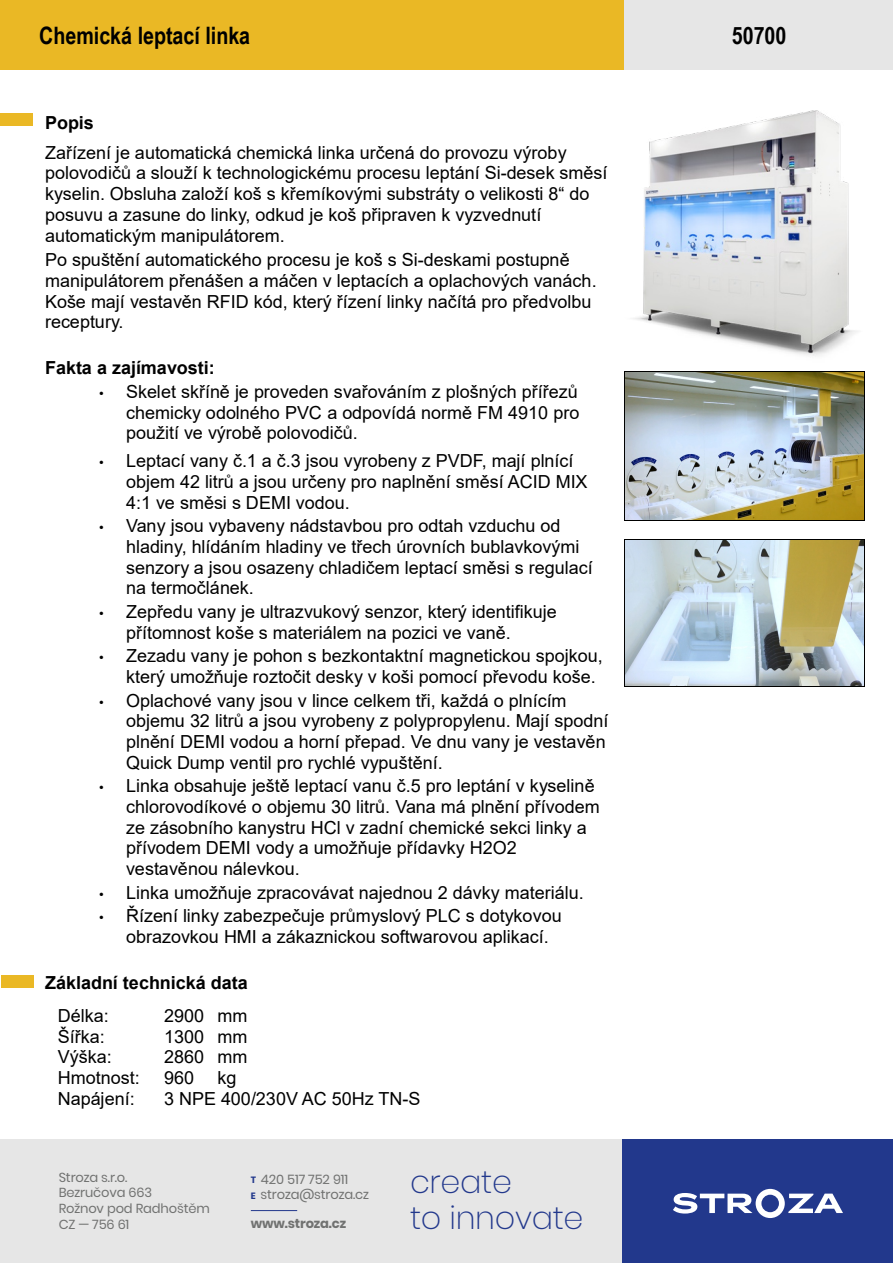
<style>
.page{position:relative;width:893px;height:1263px;background:#fff}
.page>*{position:absolute;margin:0;border:0;box-sizing:border-box;transform-origin:0 0}
.t1{font:200 31.8px/36px "Poppins";letter-spacing:-.01em;color:#22388c}
.t2{font:700 24px "Arial Narrow";color:#000}
.t3{font:18px/20.7px "Arial";color:#000}
.t4{font:700 18px "Arial";color:#000}
.t5{font:13.05px/15.6px "Poppins";letter-spacing:-.01em;color:#717271}
.t6{font:700 13.05px "Poppins";letter-spacing:-.01em;color:#717271}
.s1{font-family:"Arial Unicode MS";font-size:13.5px}
.s2{font-weight:700;font-size:9.15px;color:#22388c}
</style>
<div class="page">
<div style="left:0;top:1140px;width:623px;height:123px;background:#e6e6e6"></div>
<div style="left:623px;top:1140px;width:270px;height:123px;background:#22388c"></div>
<svg style="left:673px;top:1189px;width:170px;height:29px"></svg>
<hr style="left:251px;top:1210px;width:46px;height:1px;background:#22388c">
<div style="left:1px;top:113px;width:32px;height:13px;background:#eab825"></div>
<div style="left:1px;top:975px;width:32px;height:13px;background:#eab825"></div>
<div style="left:1px;top:0;width:624px;height:70px;background:#eab825"></div>
<hr style="left:1px;top:70px;width:624px;height:1px;background:#eab825">
<div style="left:625px;top:0;width:268px;height:70px;background:#e6e6e6"></div>
<hr style="left:625px;top:70px;width:268px;height:1px;background:#e6e6e6">
<img style="left:633px;top:111px;width:225px;height:246px">
<img style="left:625px;top:372px;width:239px;height:148px">
<hr style="left:624px;top:371px;width:1px;height:150px;background:#000">
<hr style="left:864px;top:371px;width:1px;height:150px;background:#000">
<hr style="left:624px;top:371px;width:241px;height:1px;background:#000">
<hr style="left:624px;top:520px;width:241px;height:1px;background:#000">
<img style="left:625px;top:540px;width:239px;height:146px">
<hr style="left:624px;top:539px;width:1px;height:148px;background:#000">
<hr style="left:864px;top:539px;width:1px;height:148px;background:#000">
<hr style="left:624px;top:539px;width:241px;height:1px;background:#000">
<hr style="left:624px;top:686px;width:241px;height:1px;background:#000">
<h2 class="t2" style="left:39px;top:27px;width:212px">Chemická leptací linka</h2>
<h2 class="t2" style="left:732px;top:27px;width:56px">50700</h2>
<p class="t4" style="left:45px;top:116px;width:50px">Popis</p>
<p class="t3" style="left:45px;top:142px;width:564px">Zařízení je automatická chemická linka určená do provozu výroby polovodičů a slouží k technologickému procesu leptání Si-desek směsí kyselin. Obsluha založí koš s křemíkovými substráty o velikosti 8“ do posuvu a zasune do linky, odkud je koš připraven k vyzvednutí automatickým manipulátorem.</p>
<p class="t3" style="left:45px;top:250px;width:553px">Po spuštění automatického procesu je koš s Si-deskami postupně manipulátorem přenášen a máčen v leptacích a oplachových vanách.<br>Koše mají vestavěn RFID kód, který řízení linky načítá pro předvolbu receptury.</p>
<p class="t4" style="left:45px;top:361px;width:171px">Fakta a zajímavosti:</p>
<p class="t3" style="left:126px;top:381px;width:455px;text-align:justify;text-indent:-27px"><span class="s1">•</span> Skelet skříně je proveden svařováním z plošných přířezů chemicky odolného PVC a odpovídá normě FM 4910 pro použití ve výrobě polovodičů.</p>
<p class="t3" style="left:126px;top:451px;width:463px;text-indent:-27px"><span class="s1">•</span> Leptací vany č.1 a č.3 jsou vyrobeny z PVDF, mají plnící objem 42 litrů a jsou určeny pro naplnění směsí ACID MIX<br>4:1 ve směsi s DEMI vodou.</p>
<p class="t3" style="left:126px;top:516px;width:468px;text-indent:-27px"><span class="s1">•</span> Vany jsou vybaveny nádstavbou pro odtah vzduchu od hladiny, hlídáním hladiny ve třech úrovních bublavkovými senzory a jsou osazeny chladičem leptací směsi s regulací na termočlánek.</p>
<p class="t3" style="left:126px;top:601px;width:432px;text-indent:-27px"><span class="s1">•</span> Zepředu vany je ultrazvukový senzor, který identifikuje přítomnost koše s materiálem na pozici ve vaně.</p>
<p class="t3" style="left:126px;top:646px;width:478px;text-indent:-27px"><span class="s1">•</span> Zezadu vany je pohon s bezkontaktní magnetickou spojkou, který umožňuje roztočit desky v koši pomocí převodu koše.</p>
<p class="t3" style="left:126px;top:690px;width:484px;text-indent:-27px"><span class="s1">•</span> Oplachové vany jsou v lince celkem tři, každá o plnícím objemu 32 litrů a jsou vyrobeny z polypropylenu. Mají spodní plnění DEMI vodou a horní přepad. Ve dnu vany je vestavěn Quick Dump ventil pro rychlé vypuštění.</p>
<p class="t3" style="left:126px;top:776px;width:475px;text-indent:-27px"><span class="s1">•</span> Linka obsahuje ještě leptací vanu č.5 pro leptání v kyselině chlorovodíkové o objemu 30 litrů. Vana má plnění přívodem ze zásobního kanystru HCl v zadní chemické sekci linky a přívodem DEMI vody a umožňuje přídavky H2O2 vestavěnou nálevkou.</p>
<p class="t3" style="left:99px;top:882px;width:486px"><span class="s1">•</span> Linka umožňuje zpracovávat najednou 2 dávky materiálu.</p>
<p class="t3" style="left:126px;top:906px;width:437px;text-indent:-27px"><span class="s1">•</span> Řízení linky zabezpečuje průmyslový PLC s dotykovou obrazovkou HMI a zákaznickou softwarovou aplikací.</p>
<p class="t4" style="left:45px;top:975px;width:204px">Základní technická data</p>
<p class="t3" style="left:58px;top:1005px;width:52px">Délka:</p>
<p class="t3" style="left:164px;top:1005px;width:85px">2900 mm</p>
<p class="t3" style="left:58px;top:1026px;width:48px">Šířka:</p>
<p class="t3" style="left:164px;top:1026px;width:85px">1300 mm</p>
<p class="t3" style="left:58px;top:1047px;width:56px">Výška:</p>
<p class="t3" style="left:164px;top:1047px;width:85px">2860 mm</p>
<p class="t3" style="left:58px;top:1068px;width:83px">Hmotnost:</p>
<p class="t3" style="left:164px;top:1068px;width:31px">960</p>
<p class="t3" style="left:217px;top:1068px;width:21px">kg</p>
<p class="t3" style="left:58px;top:1088px;width:78px">Napájení:</p>
<p class="t3" style="left:164px;top:1088px;width:258px">3 NPE 400/230V AC 50Hz TN-S</p>
<p class="t5" style="left:59px;top:1169px;width:153px">Stroza s.r.o.<br>Bezručova 663<br>Rožnov pod Radhoštěm<br>CZ — 756 61</p>
<p class="t5" style="left:251px;top:1171px;width:120px"><span class="s2">t</span> 420 517 752 911<br><span class="s2">e</span> stroza@stroza.cz</p>
<p class="t6" style="left:251px;top:1216px;width:97px">www.stroza.cz</p>
<h1 class="t1" style="left:410px;top:1164px;width:175px">create<br>to innovate</h1>
</div>
